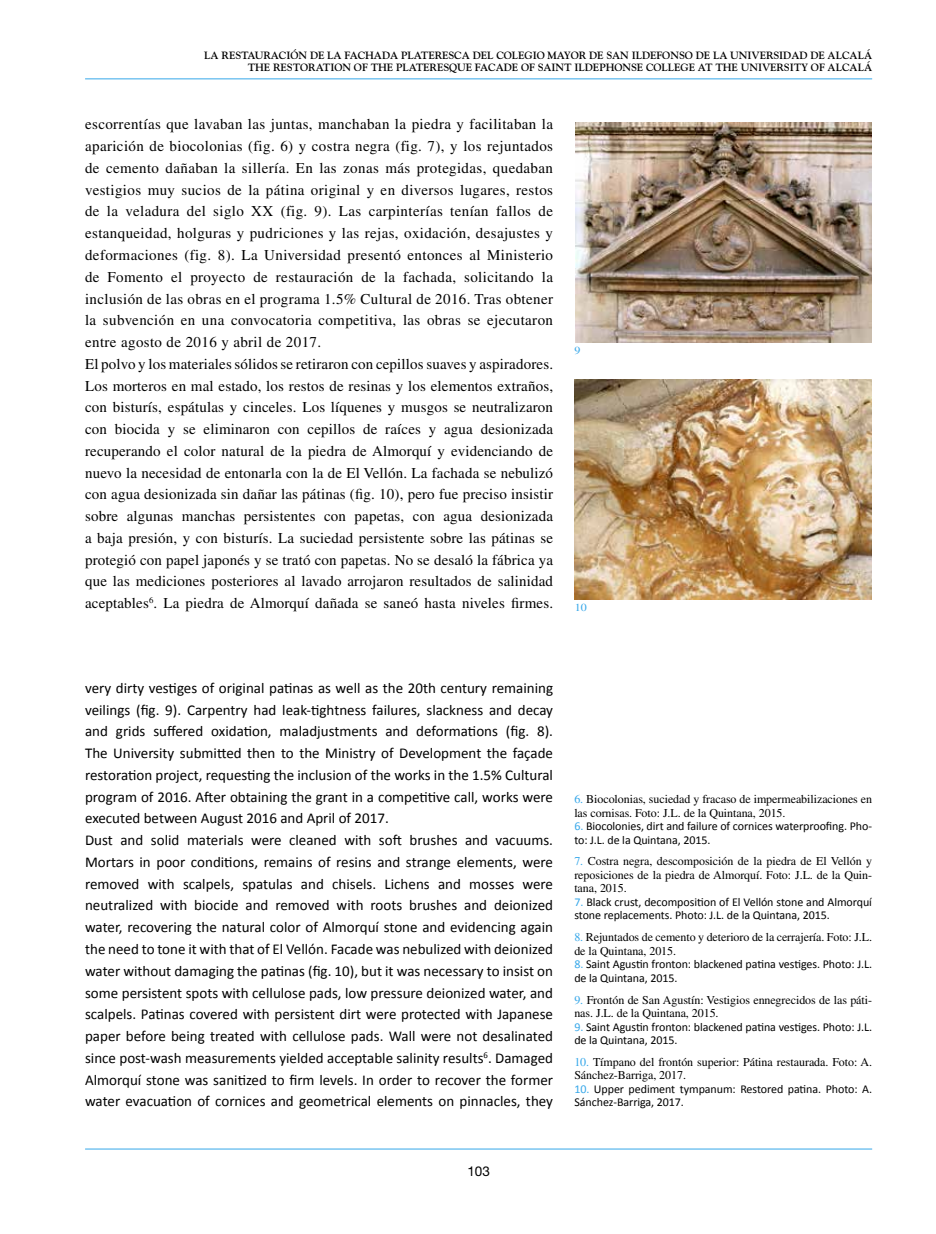
<style>
.page{position:relative;width:936px;height:1234px;background:#fff}
.page>*{position:absolute;margin:0;border:0;box-sizing:border-box;transform-origin:0 0}
.t1{font:15px/21.8px "Times LT Std";letter-spacing:.01em;color:#000}
.t2{font:15px/21.8px "Calibri";color:#000}
.t3{font:13.5px "Helvetica Neue LT Std";color:#000}
.t4{font:12px/13.5px "Times LT Std";letter-spacing:-.005em;color:#000}
.t5{font:12px/13.5px "Calibri";letter-spacing:-.005em;color:#000}
.t6{font:10.8px "Times LT Std";color:#36a7e9;scale:1.11 1}
.t7{font:700 10.5px/12.6px "Goudy Std";letter-spacing:-.01em;color:#000;text-align:right}
.s1{color:#36a7e9}
</style>
<div class="page">
<hr style="left:85px;top:1148px;width:787px;height:1px;background:#36a7e9">
<hr style="left:85px;top:79px;width:787px;height:1px;background:#36a7e9">
<img style="left:575px;top:122px;width:296px;height:221px">
<img style="left:574px;top:379px;width:297px;height:220px">
<p class="t7" style="left:204px;top:49px;width:669px">LA RESTAURACIÓN DE LA FACHADA PLATERESCA DEL COLEGIO MAYOR DE SAN ILDEFONSO DE LA UNIVERSIDAD DE ALCALÁ<br>THE RESTORATION OF THE PLATERESQUE FACADE OF SAINT ILDEPHONSE COLLEGE AT THE UNIVERSITY OF ALCALÁ</p>
<p class="t1" style="left:85px;top:113px;width:469px">escorrentías que lavaban las juntas, manchaban la piedra y facilitaban la aparición de biocolonias (fig. 6) y costra negra (fig. 7), y los rejuntados de cemento dañaban la sillería. En las zonas más protegidas, quedaban vestigios muy sucios de la pátina original y en diversos lugares, restos de la veladura del siglo XX (fig. 9). Las carpinterías tenían fallos de estanqueidad, holguras y pudriciones y las rejas, oxidación, desajustes y deformaciones (fig. 8). La Universidad presentó entonces al Ministerio de Fomento el proyecto de restauración de la fachada, solicitando la inclusión de las obras en el programa 1.5% Cultural de 2016. Tras obtener la subvención en una convocatoria competitiva, las obras se ejecutaron entre agosto de 2016 y abril de 2017.<br>El polvo y los materiales sólidos se retiraron con cepillos suaves y aspiradores.<br>Los morteros en mal estado, los restos de resinas y los elementos extraños, con bisturís, espátulas y cinceles. Los líquenes y musgos se neutralizaron con biocida y se eliminaron con cepillos de raíces y agua desionizada recuperando el color natural de la piedra de Almorquí y evidenciando de nuevo la necesidad de entonarla con la de El Vellón. La fachada se nebulizó con agua desionizada sin dañar las pátinas (fig. 10), pero fue preciso insistir sobre algunas manchas persistentes con papetas, con agua desionizada a baja presión, y con bisturís. La suciedad persistente sobre las pátinas se protegió con papel japonés y se trató con papetas. No se desaló la fábrica ya que las mediciones posteriores al lavado arrojaron resultados de salinidad aceptables<sup>6</sup>. La piedra de Almorquí dañada se saneó hasta niveles firmes.</p>
<p class="t6" style="left:574px;top:344px;width:7px">9</p>
<p class="t6" style="left:574px;top:600px;width:12px">10</p>
<p class="t2" style="left:85px;top:676px;width:469px">very dirty vestiges of original patinas as well as the 20th century remaining veilings (fig. 9). Carpentry had leak-tightness failures, slackness and decay and grids suffered oxidation, maladjustments and deformations (fig. 8).<br>The University submitted then to the Ministry of Development the façade restoration project, requesting the inclusion of the works in the 1.5% Cultural program of 2016. After obtaining the grant in a competitive call, works were executed between August 2016 and April of 2017.<br>Dust and solid materials were cleaned with soft brushes and vacuums.<br>Mortars in poor conditions, remains of resins and strange elements, were removed with scalpels, spatulas and chisels. Lichens and mosses were neutralized with biocide and removed with roots brushes and deionized water, recovering the natural color of Almorquí stone and evidencing again the need to tone it with that of El Vellón. Facade was nebulized with deionized water without damaging the patinas (fig. 10), but it was necessary to insist on some persistent spots with cellulose pads, low pressure deionized water, and scalpels. Patinas covered with persistent dirt were protected with Japanese paper before being treated with cellulose pads. Wall were not desalinated since post-wash measurements yielded acceptable salinity results<sup>6</sup>. Damaged Almorquí stone was sanitized to firm levels. In order to recover the former water evacuation of cornices and geometrical elements on pinnacles, they</p>
<p class="t4" style="left:574px;top:792px;width:299px"><span class="s1">6.</span> Biocolonias, suciedad y fracaso de impermeabilizaciones en las cornisas. Foto: J.L. de la Quintana, 2015.</p>
<p class="t5" style="left:574px;top:818px;width:299px"><span class="s1">6.</span> Biocolonies, dirt and failure of cornices waterproofing. Pho&shy;to: J.L. de la Quintana, 2015.</p>
<p class="t4" style="left:574px;top:854px;width:299px;text-align:justify"><span class="s1">7.</span> Costra negra, descomposición de la piedra de El Vellón y reposiciones de la piedra de Almorquí. Foto: J.L. de la Quin&shy;tana, 2015.</p>
<p class="t5" style="left:574px;top:894px;width:299px"><span class="s1">7.</span> Black crust, decomposition of El Vellón stone and Almorquí stone replacements. Photo: J.L. de la Quintana, 2015.</p>
<p class="t4" style="left:574px;top:930px;width:299px"><span class="s1">8.</span> Rejuntados de cemento y deterioro de la cerrajería. Foto: J.L. de la Quintana, 2015.</p>
<p class="t5" style="left:574px;top:956px;width:299px"><span class="s1">8.</span> Saint Agustin fronton: blackened patina vestiges. Photo: J.L. de la Quintana, 2015.</p>
<p class="t4" style="left:574px;top:992px;width:299px"><span class="s1">9.</span> Frontón de San Agustín: Vestigios ennegrecidos de las páti&shy;nas. J.L. de la Quintana, 2015.</p>
<p class="t5" style="left:574px;top:1019px;width:299px"><span class="s1">9.</span> Saint Agustin fronton: blackened patina vestiges. Photo: J.L. de la Quintana, 2015.</p>
<p class="t4" style="left:574px;top:1054px;width:299px"><span class="s1">10.</span> Tímpano del frontón superior: Pátina restaurada. Foto: A.<br>Sánchez-Barriga, 2017.</p>
<p class="t5" style="left:574px;top:1081px;width:299px"><span class="s1">10.</span> Upper pediment tympanum: Restored patina. Photo: A.<br>Sánchez-Barriga, 2017.</p>
<p class="t3" style="left:467px;top:1162px;width:24px">103</p>
</div>
